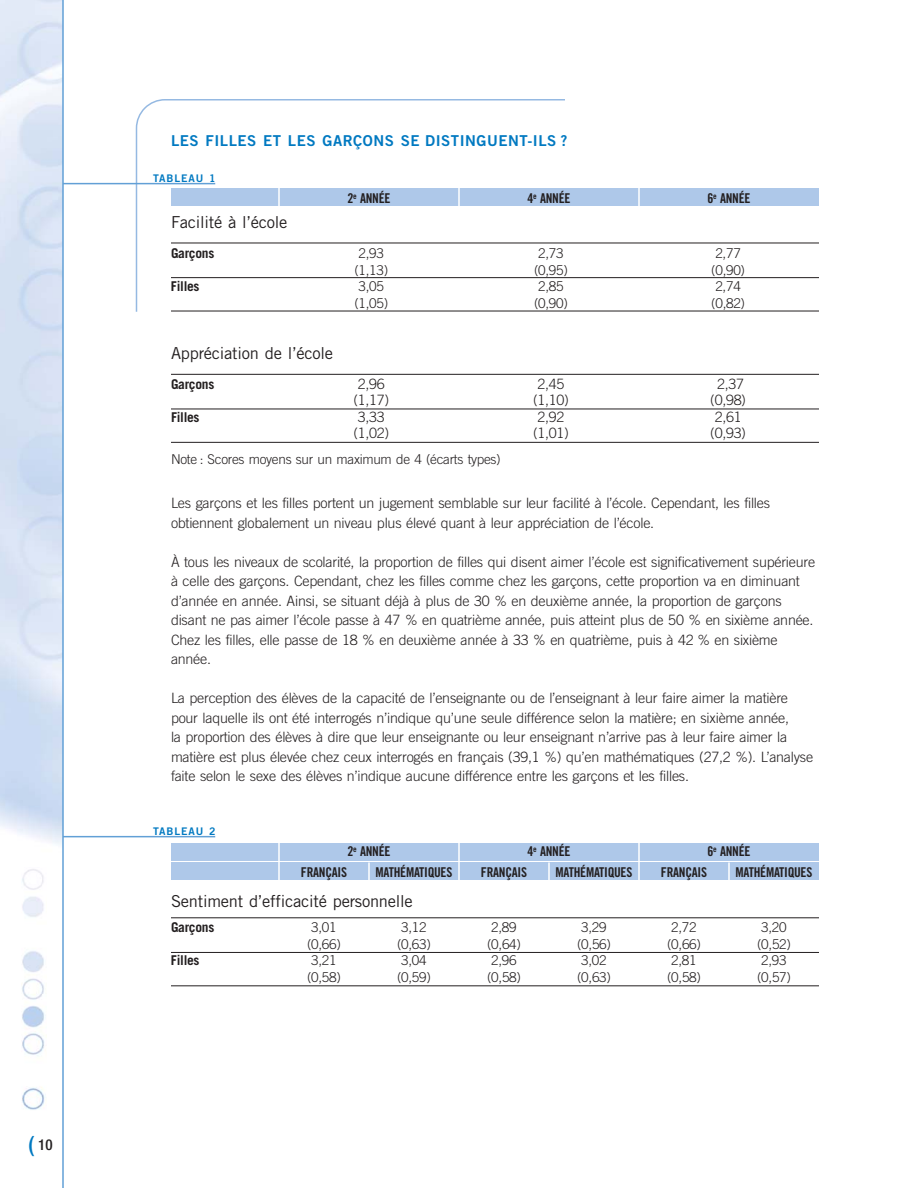
<style>
.page{position:relative;width:918px;height:1188px;background:#fff}
.page>*{position:absolute;margin:0;border:0;box-sizing:border-box;transform-origin:0 0}
.t1{font:16.5px "Trade Gothic";letter-spacing:-.015em;color:#231f20}
.t2{font:15px "Trade Gothic Bold Two";letter-spacing:.035em;color:#0079c1}
.t3{font:500 condensed 15px "Helvetica Neue";color:#231f20}
.t4{font:300 14.25px/19.5px "Trade Gothic";letter-spacing:-.015em;color:#231f20}
.t5{font:300 13.5px "Trade Gothic";letter-spacing:-.02em;color:#231f20}
.t6{font:13.5px "Trade Gothic Bold Cond Twenty";letter-spacing:-.02em;color:#231f20}
.t7{font:700 13.5px "Trade Gothic";letter-spacing:-.02em;color:#231f20}
.t8{font:10.5px "Trade Gothic Bold Two";letter-spacing:.085em;color:#0079c1}
.s1{font-size:22.5px;color:#0079c1}
</style>
<div class="page">
<svg style="left:135px;top:99px;width:432px;height:213px"></svg>
<div style="left:171px;top:843px;width:648px;height:18px;background:#aec8e9"></div>
<div style="left:171px;top:862px;width:648px;height:18px;background:#aec8e9"></div>
<hr style="left:278px;top:840px;width:2px;height:44px;background:#fff">
<hr style="left:368px;top:862px;width:2px;height:22px;background:#fff">
<hr style="left:458px;top:840px;width:2px;height:44px;background:#fff">
<hr style="left:548px;top:862px;width:2px;height:22px;background:#fff">
<hr style="left:638px;top:840px;width:2px;height:44px;background:#fff">
<hr style="left:728px;top:862px;width:2px;height:22px;background:#fff">
<img style="left:22px;top:869px;width:23px;height:241px">
<hr style="left:62px;top:0;width:2px;height:1188px;background:#62a0d6">
<div style="left:171px;top:188px;width:648px;height:18px;background:#aec8e9"></div>
<hr style="left:153px;top:238px;width:666px;height:1px;background:#fff">
<hr style="left:278px;top:180px;width:2px;height:29px;background:#fff">
<hr style="left:458px;top:180px;width:2px;height:29px;background:#fff">
<hr style="left:638px;top:180px;width:2px;height:29px;background:#fff">
<hr style="left:63px;top:183px;width:152px;height:1px;background:#62a0d6">
<hr style="left:171px;top:243px;width:648px;height:1px;background:#231f20">
<hr style="left:171px;top:277px;width:648px;height:1px;background:#231f20">
<hr style="left:171px;top:311px;width:648px;height:1px;background:#231f20">
<hr style="left:63px;top:836px;width:152px;height:1px;background:#62a0d6">
<hr style="left:171px;top:917px;width:648px;height:1px;background:#231f20">
<hr style="left:171px;top:952px;width:648px;height:1px;background:#231f20">
<hr style="left:171px;top:985px;width:648px;height:1px;background:#231f20">
<hr style="left:171px;top:374px;width:648px;height:1px;background:#231f20">
<hr style="left:171px;top:409px;width:648px;height:1px;background:#231f20">
<hr style="left:171px;top:442px;width:648px;height:1px;background:#231f20">
<p class="t3" style="left:28px;top:1139px;width:26px"><span class="s1">(</span> 10</p>
<p class="t2" style="left:171px;top:135px;width:398px">LES FILLES ET LES GARÇONS SE DISTINGUENT-ILS ?</p>
<p class="t8" style="left:153px;top:174px;width:64px">TABLEAU 1</p>
<p class="t6" style="left:347px;top:193px;width:45px">2<sup>e</sup> ANNÉE</p>
<p class="t6" style="left:527px;top:193px;width:45px">4<sup>e</sup> ANNÉE</p>
<p class="t6" style="left:707px;top:193px;width:45px">6<sup>e</sup> ANNÉE</p>
<p class="t1" style="left:171px;top:216px;width:118px">Facilité à l’école</p>
<p class="t7" style="left:171px;top:248px;width:45px">Garçons</p>
<p class="t5" style="left:359px;top:248px;width:27px">2,93</p>
<p class="t5" style="left:538px;top:248px;width:27px">2,73</p>
<p class="t5" style="left:715px;top:248px;width:27px">2,77</p>
<p class="t5" style="left:354px;top:265px;width:35px">(1,13)</p>
<p class="t5" style="left:534px;top:265px;width:35px">(0,95)</p>
<p class="t5" style="left:711px;top:265px;width:35px">(0,90)</p>
<p class="t7" style="left:171px;top:281px;width:30px">Filles</p>
<p class="t5" style="left:359px;top:281px;width:27px">3,05</p>
<p class="t5" style="left:538px;top:281px;width:27px">2,85</p>
<p class="t5" style="left:715px;top:281px;width:27px">2,74</p>
<p class="t5" style="left:354px;top:298px;width:35px">(1,05)</p>
<p class="t5" style="left:534px;top:298px;width:35px">(0,90)</p>
<p class="t5" style="left:711px;top:298px;width:35px">(0,82)</p>
<p class="t1" style="left:171px;top:347px;width:164px">Appréciation de l’école</p>
<p class="t7" style="left:171px;top:379px;width:45px">Garçons</p>
<p class="t4" style="left:358px;top:376px;width:28px">2,96</p>
<p class="t4" style="left:538px;top:376px;width:28px">2,45</p>
<p class="t4" style="left:717px;top:376px;width:28px">2,37</p>
<p class="t4" style="left:353px;top:392px;width:37px">(1,17)</p>
<p class="t4" style="left:533px;top:392px;width:37px">(1,10)</p>
<p class="t4" style="left:710px;top:392px;width:37px">(0,98)</p>
<p class="t7" style="left:171px;top:412px;width:30px">Filles</p>
<p class="t4" style="left:358px;top:409px;width:28px">3,33</p>
<p class="t4" style="left:538px;top:409px;width:28px">2,92</p>
<p class="t4" style="left:715px;top:409px;width:28px">2,61</p>
<p class="t4" style="left:353px;top:425px;width:37px">(1,02)</p>
<p class="t4" style="left:533px;top:425px;width:37px">(1,01)</p>
<p class="t4" style="left:710px;top:425px;width:37px">(0,93)</p>
<p class="t5" style="left:171px;top:454px;width:331px">Note : Scores moyens sur un maximum de 4 (écarts types)</p>
<p class="t4" style="left:171px;top:495px;width:601px">Les garçons et les filles portent un jugement semblable sur leur facilité à l’école. Cependant, les filles obtiennent globalement un niveau plus élevé quant à leur appréciation de l’école.</p>
<p class="t4" style="left:171px;top:554px;width:646px">À tous les niveaux de scolarité, la proportion de filles qui disent aimer l’école est significativement supérieure à celle des garçons. Cependant, chez les filles comme chez les garçons, cette proportion va en diminuant d’année en année. Ainsi, se situant déjà à plus de 30 % en deuxième année, la proportion de garçons disant ne pas aimer l’école passe à 47 % en quatrième année, puis atteint plus de 50 % en sixième année.<br>Chez les filles, elle passe de 18 % en deuxième année à 33 % en quatrième, puis à 42 % en sixième année.</p>
<p class="t4" style="left:171px;top:690px;width:644px">La perception des élèves de la capacité de l’enseignante ou de l’enseignant à leur faire aimer la matière pour laquelle ils ont été interrogés n’indique qu’une seule différence selon la matière; en sixième année,<br>la proportion des élèves à dire que leur enseignante ou leur enseignant n’arrive pas à leur faire aimer la matière est plus élevée chez ceux interrogés en français (39,1 %) qu’en mathématiques (27,2 %). L’analyse faite selon le sexe des élèves n’indique aucune différence entre les garçons et les filles.</p>
<p class="t8" style="left:153px;top:827px;width:64px">TABLEAU 2</p>
<p class="t6" style="left:347px;top:846px;width:45px">2<sup>e</sup> ANNÉE</p>
<p class="t6" style="left:527px;top:846px;width:45px">4<sup>e</sup> ANNÉE</p>
<p class="t6" style="left:707px;top:846px;width:45px">6<sup>e</sup> ANNÉE</p>
<p class="t6" style="left:301px;top:867px;width:48px">FRANÇAIS</p>
<p class="t6" style="left:376px;top:867px;width:78px">MATHÉMATIQUES</p>
<p class="t6" style="left:481px;top:867px;width:48px">FRANÇAIS</p>
<p class="t6" style="left:556px;top:867px;width:78px">MATHÉMATIQUES</p>
<p class="t6" style="left:661px;top:867px;width:48px">FRANÇAIS</p>
<p class="t6" style="left:736px;top:867px;width:78px">MATHÉMATIQUES</p>
<p class="t1" style="left:171px;top:895px;width:243px">Sentiment d’efficacité personnelle</p>
<p class="t7" style="left:171px;top:923px;width:45px">Garçons</p>
<p class="t5" style="left:311px;top:923px;width:27px">3,01</p>
<p class="t5" style="left:401px;top:923px;width:27px">3,12</p>
<p class="t5" style="left:491px;top:923px;width:27px">2,89</p>
<p class="t5" style="left:581px;top:923px;width:27px">3,29</p>
<p class="t5" style="left:671px;top:923px;width:27px">2,72</p>
<p class="t5" style="left:761px;top:923px;width:27px">3,20</p>
<p class="t5" style="left:307px;top:939px;width:35px">(0,66)</p>
<p class="t5" style="left:397px;top:939px;width:35px">(0,63)</p>
<p class="t5" style="left:487px;top:939px;width:35px">(0,64)</p>
<p class="t5" style="left:577px;top:939px;width:35px">(0,56)</p>
<p class="t5" style="left:667px;top:939px;width:35px">(0,66)</p>
<p class="t5" style="left:757px;top:939px;width:35px">(0,52)</p>
<p class="t7" style="left:171px;top:956px;width:30px">Filles</p>
<p class="t5" style="left:311px;top:956px;width:27px">3,21</p>
<p class="t5" style="left:401px;top:956px;width:27px">3,04</p>
<p class="t5" style="left:491px;top:956px;width:27px">2,96</p>
<p class="t5" style="left:581px;top:956px;width:27px">3,02</p>
<p class="t5" style="left:671px;top:956px;width:27px">2,81</p>
<p class="t5" style="left:761px;top:956px;width:27px">2,93</p>
<p class="t5" style="left:307px;top:972px;width:35px">(0,58)</p>
<p class="t5" style="left:397px;top:972px;width:35px">(0,59)</p>
<p class="t5" style="left:487px;top:972px;width:35px">(0,58)</p>
<p class="t5" style="left:577px;top:972px;width:35px">(0,63)</p>
<p class="t5" style="left:667px;top:972px;width:35px">(0,58)</p>
<p class="t5" style="left:757px;top:972px;width:35px">(0,57)</p>
</div>
